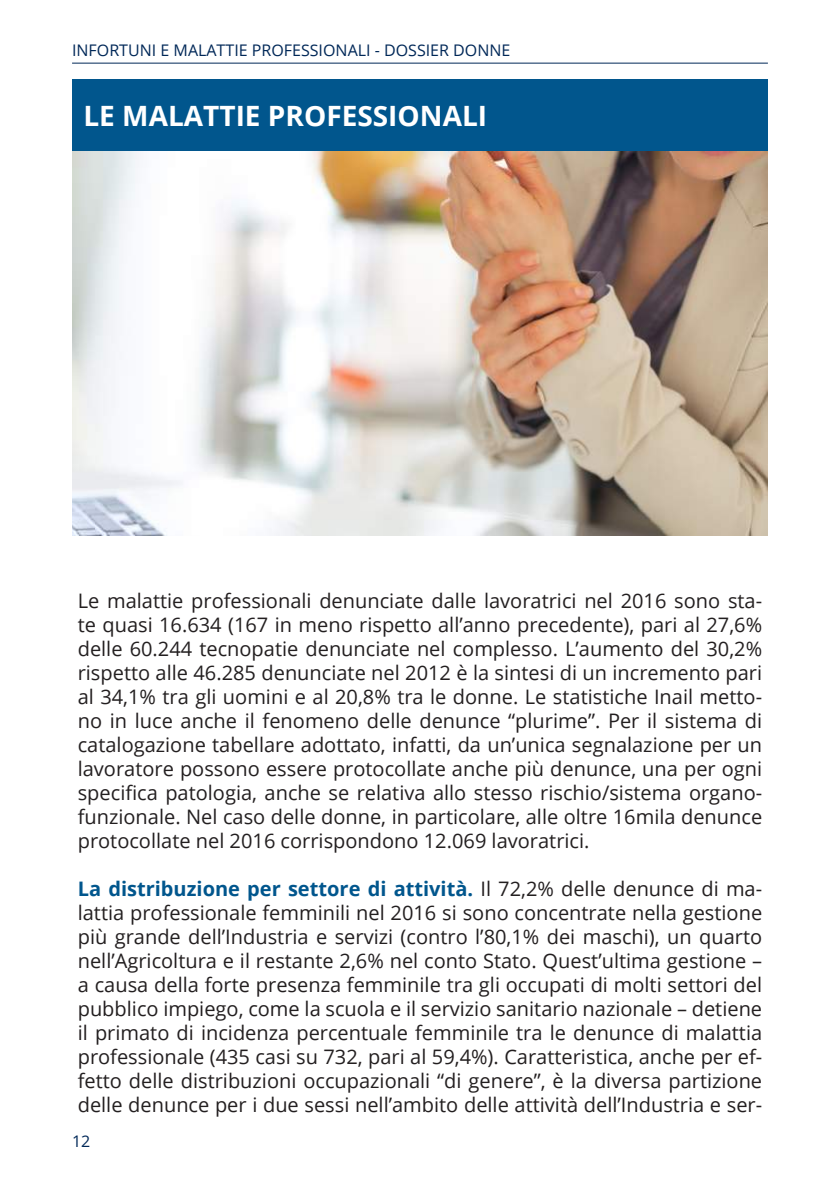
<style>
.page{position:relative;width:840px;height:1191px;background:#fff}
.page>*{position:absolute;margin:0;border:0;box-sizing:border-box;transform-origin:0 0}
.t1{font:700 28px "Open Sans";color:#fff}
.t2{font:20px/24px "Open Sans";color:#231f20;text-align:justify}
.t3{font:16px "Open Sans";color:#002858}
.s1{font-weight:700;color:#01568d}
</style>
<div class="page">
<hr style="left:72px;top:63px;width:695px;height:1px;background:#002858">
<div style="left:72px;top:79px;width:695px;height:72px;background:#01568d"></div>
<img style="left:72px;top:151px;width:695px;height:385px">
<p class="t3" style="left:72px;top:40px;width:439px">INFORTUNI E MALATTIE PROFESSIONALI - DOSSIER DONNE</p>
<h1 class="t1" style="left:83px;top:96px;width:405px">LE MALATTIE PROFESSIONALI</h1>
<p class="t2" style="left:78px;top:588px;width:685px">Le malattie professionali denunciate dalle lavoratrici nel 2016 sono sta&shy;te quasi 16.634 (167 in meno rispetto all’anno precedente), pari al 27,6% delle 60.244 tecnopatie denunciate nel complesso. L’aumento del 30,2% rispetto alle 46.285 denunciate nel 2012 è la sintesi di un incremento pari al 34,1% tra gli uomini e al 20,8% tra le donne. Le statistiche Inail metto&shy;no in luce anche il fenomeno delle denunce “plurime”. Per il sistema di catalogazione tabellare adottato, infatti, da un’unica segnalazione per un lavoratore possono essere protocollate anche più denunce, una per ogni specifica patologia, anche se relativa allo stesso rischio/sistema organo&shy;funzionale. Nel caso delle donne, in particolare, alle oltre 16mila denunce protocollate nel 2016 corrispondono 12.069 lavoratrici.</p>
<p class="t2" style="left:78px;top:876px;width:685px"><span class="s1">La distribuzione per settore di attività.</span> Il 72,2% delle denunce di ma&shy;lattia professionale femminili nel 2016 si sono concentrate nella gestione più grande dell’Industria e servizi (contro l’80,1% dei maschi), un quarto nell’Agricoltura e il restante 2,6% nel conto Stato. Quest’ultima gestione – a causa della forte presenza femminile tra gli occupati di molti settori del pubblico impiego, come la scuola e il servizio sanitario nazionale – detiene il primato di incidenza percentuale femminile tra le denunce di malattia professionale (435 casi su 732, pari al 59,4%). Caratteristica, anche per ef&shy;fetto delle distribuzioni occupazionali “di genere”, è la diversa partizione delle denunce per i due sessi nell’ambito delle attività dell’Industria e ser-</p>
<p class="t3" style="left:72px;top:1130px;width:20px">12</p>
</div>
